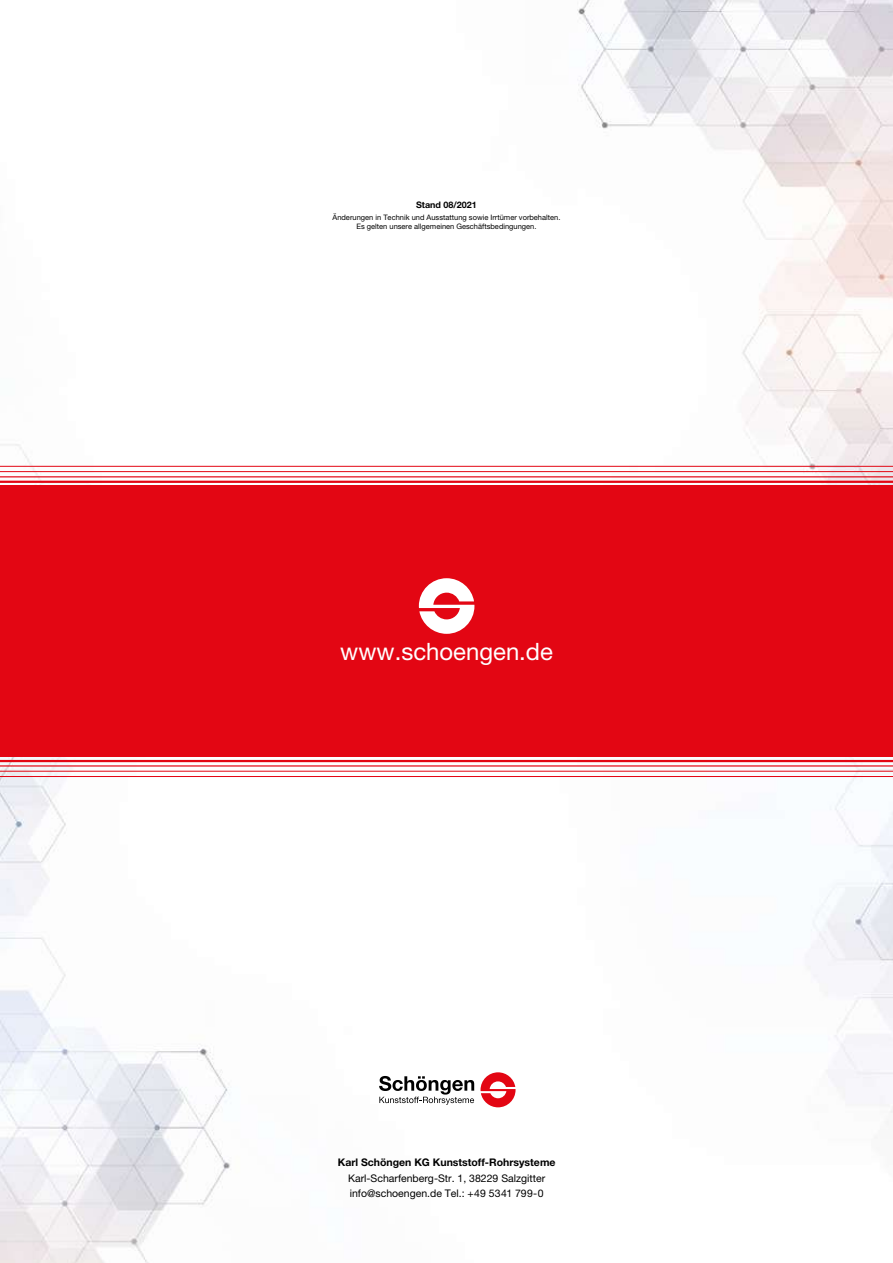
<style>
.page{position:relative;width:893px;height:1263px;background:#fff}
.page>*{position:absolute;margin:0;border:0;box-sizing:border-box;transform-origin:0 0}
.t1{font:24px "Helvetica Neue LT Pro";color:#fff}
.t2{font:10.5px/15.3px "Helvetica Neue LT Pro";color:#000}
.t3{font:700 10.5px "Helvetica Neue LT Pro";color:#000}
.t4{font:700 9px "Helvetica Neue LT Pro";color:#000}
.t5{font:7.5px/9px "Helvetica Neue LT Pro";color:#000;text-align:center}
</style>
<div class="page">
<img style="left:0;top:0;width:893px;height:1263px">
<div style="left:0;top:485px;width:893px;height:272px;background:#e30613"></div>
<svg style="left:379px;top:1076px;width:95px;height:29px"></svg>
<svg style="left:481px;top:1072px;width:35px;height:35px"></svg>
<hr style="left:0;top:481px;width:893px;height:2px;background:#e30613">
<hr style="left:0;top:471px;width:893px;height:1px;background:#e30613">
<hr style="left:0;top:466px;width:893px;height:1px;background:#e30613">
<hr style="left:0;top:476px;width:893px;height:1px;background:#e30613">
<hr style="left:0;top:760px;width:893px;height:2px;background:#e30613">
<hr style="left:0;top:771px;width:893px;height:1px;background:#e30613">
<hr style="left:0;top:776px;width:893px;height:1px;background:#e30613">
<hr style="left:0;top:765px;width:893px;height:1px;background:#e30613">
<svg style="left:419px;top:578px;width:55px;height:56px"></svg>
<p class="t4" style="left:416px;top:200px;width:62px">Stand 08/2021</p>
<p class="t5" style="left:332px;top:213px;width:229px">Änderungen in Technik und Ausstattung sowie Irrtümer vorbehalten.<br>Es gelten unsere allgemeinen Geschäftsbedingungen.</p>
<h1 class="t1" style="left:340px;top:637px;width:214px">www.schoengen.de</h1>
<h2 class="t3" style="left:338px;top:1156px;width:219px">Karl Schöngen KG Kunststoff-Rohrsysteme</h2>
<h2 class="t2" style="left:348px;top:1170px;width:199px">Karl-Scharfenberg-Str. 1, 38229 Salzgitter info@schoengen.de Tel.: +49 5341 799-0</h2>
</div>
